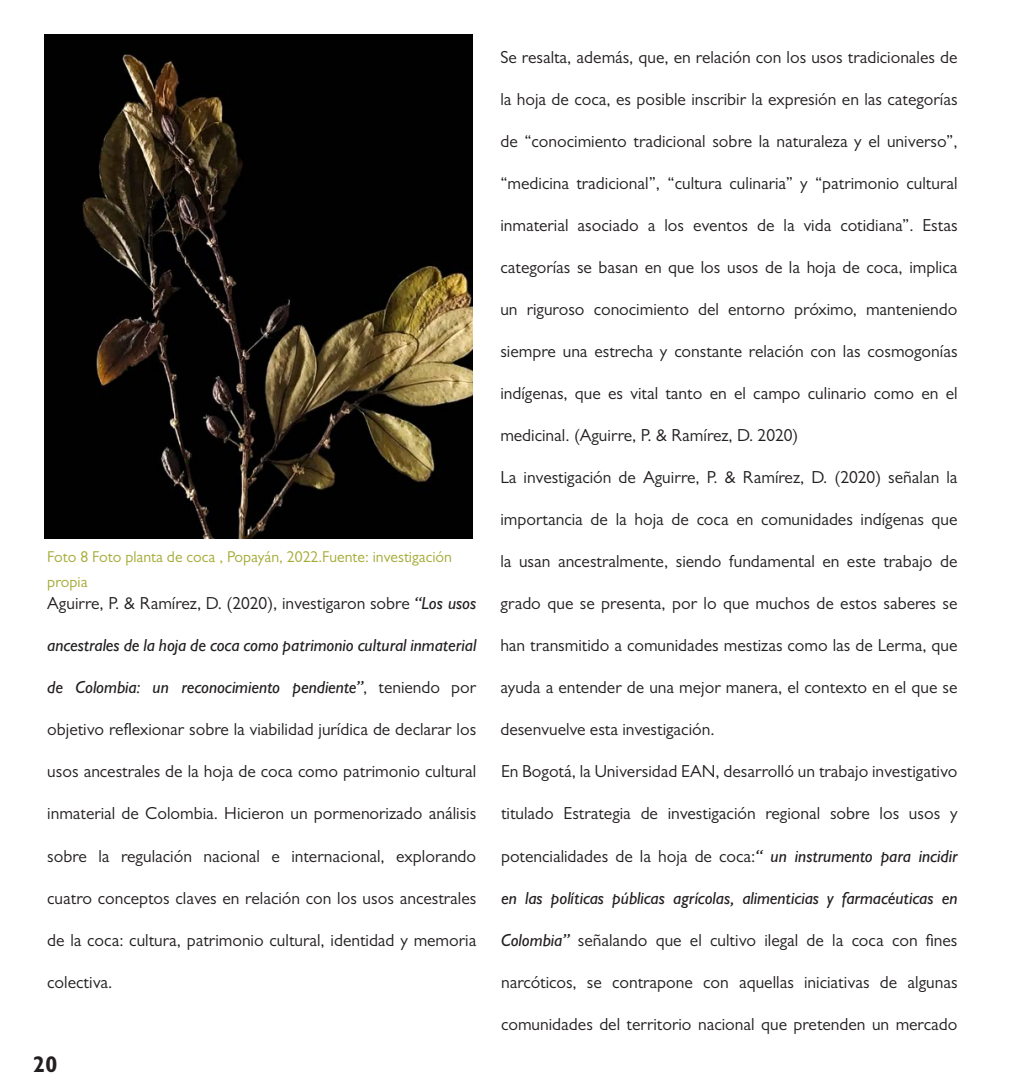
<style>
.page{position:relative;width:1032px;height:1092px;background:#fff}
.page>*{position:absolute;margin:0;border:0;box-sizing:border-box;transform-origin:0 0}
.t1{font:700 condensed 22.75px "Gill Sans";color:#231f20}
.t2{font:17.5px "Gill Sans";color:#231f20}
.t3{font:italic 500 17.5px "Gill Sans";color:#231f20}
.t4{font:15.75px/24.5px "Gill Sans";color:#a4aa34}
.s1{font-weight:500;font-style:italic}
.s2{font-weight:400;font-style:normal}
</style>
<div class="page">
<img style="left:45px;top:35px;width:427px;height:503px">
<p class="t4" style="left:47px;top:544px;width:406px">Foto 8 Foto planta de coca , Popayán, 2022.Fuente: investigación propia</p>
<p class="t2" style="left:47px;top:593px;width:430px">Aguirre, P. &amp; Ramírez, D. (2020), investigaron sobre <span class="s1">“Los usos</span></p>
<p class="t3" style="left:47px;top:635px;width:431px">ancestrales de la hoja de coca como patrimonio cultural inmaterial</p>
<p class="t3" style="left:47px;top:677px;width:430px">de Colombia: un reconocimiento pendiente”<span class="s2">, teniendo por</span></p>
<p class="t2" style="left:47px;top:719px;width:430px">objetivo reflexionar sobre la viabilidad jurídica de declarar los</p>
<p class="t2" style="left:47px;top:761px;width:430px">usos ancestrales de la hoja de coca como patrimonio cultural</p>
<p class="t2" style="left:47px;top:803px;width:430px">inmaterial de Colombia. Hicieron un pormenorizado análisis</p>
<p class="t2" style="left:47px;top:845px;width:430px">sobre la regulación nacional e internacional, explorando</p>
<p class="t2" style="left:47px;top:887px;width:431px">cuatro conceptos claves en relación con los usos ancestrales</p>
<p class="t2" style="left:47px;top:929px;width:431px">de la coca: cultura, patrimonio cultural, identidad y memoria</p>
<p class="t2" style="left:47px;top:971px;width:67px">colectiva.</p>
<h1 class="t1" style="left:34px;top:1050px;width:25px">20</h1>
<p class="t2" style="left:500px;top:47px;width:459px">Se resalta, además, que, en relación con los usos tradicionales de</p>
<p class="t2" style="left:500px;top:89px;width:459px">la hoja de coca, es posible inscribir la expresión en las categorías</p>
<p class="t2" style="left:500px;top:131px;width:459px">de “conocimiento tradicional sobre la naturaleza y el universo”,</p>
<p class="t2" style="left:500px;top:173px;width:459px">“medicina tradicional”, “cultura culinaria” y “patrimonio cultural</p>
<p class="t2" style="left:500px;top:215px;width:459px">inmaterial asociado a los eventos de la vida cotidiana”. Estas</p>
<p class="t2" style="left:500px;top:257px;width:459px">categorías se basan en que los usos de la hoja de coca, implica</p>
<p class="t2" style="left:500px;top:299px;width:459px">un riguroso conocimiento del entorno próximo, manteniendo</p>
<p class="t2" style="left:500px;top:341px;width:459px">siempre una estrecha y constante relación con las cosmogonías</p>
<p class="t2" style="left:500px;top:383px;width:459px">indígenas, que es vital tanto en el campo culinario como en el</p>
<p class="t2" style="left:500px;top:425px;width:300px">medicinal. (Aguirre, P. &amp; Ramírez, D. 2020)</p>
<p class="t2" style="left:500px;top:467px;width:459px">La investigación de Aguirre, P. &amp; Ramírez, D. (2020) señalan la</p>
<p class="t2" style="left:500px;top:509px;width:459px">importancia de la hoja de coca en comunidades indígenas que</p>
<p class="t2" style="left:500px;top:551px;width:459px">la usan ancestralmente, siendo fundamental en este trabajo de</p>
<p class="t2" style="left:500px;top:593px;width:459px">grado que se presenta, por lo que muchos de estos saberes se</p>
<p class="t2" style="left:500px;top:635px;width:459px">han transmitido a comunidades mestizas como las de Lerma, que</p>
<p class="t2" style="left:500px;top:677px;width:459px">ayuda a entender de una mejor manera, el contexto en el que se</p>
<p class="t2" style="left:500px;top:719px;width:216px">desenvuelve esta investigación.</p>
<p class="t2" style="left:501px;top:761px;width:458px">En Bogotá, la Universidad EAN, desarrolló un trabajo investigativo</p>
<p class="t2" style="left:501px;top:803px;width:458px">titulado Estrategia de investigación regional sobre los usos y</p>
<p class="t2" style="left:501px;top:845px;width:458px">potencialidades de la hoja de coca:<span class="s1">“ un instrumento para incidir</span></p>
<p class="t3" style="left:501px;top:887px;width:458px">en las políticas públicas agrícolas, alimenticias y farmacéuticas en</p>
<p class="t2" style="left:501px;top:929px;width:458px"><span class="s1">Colombia”</span> señalando que el cultivo ilegal de la coca con fines</p>
<p class="t2" style="left:501px;top:971px;width:458px">narcóticos, se contrapone con aquellas iniciativas de algunas</p>
<p class="t2" style="left:501px;top:1013px;width:458px">comunidades del territorio nacional que pretenden un mercado</p>
</div>
